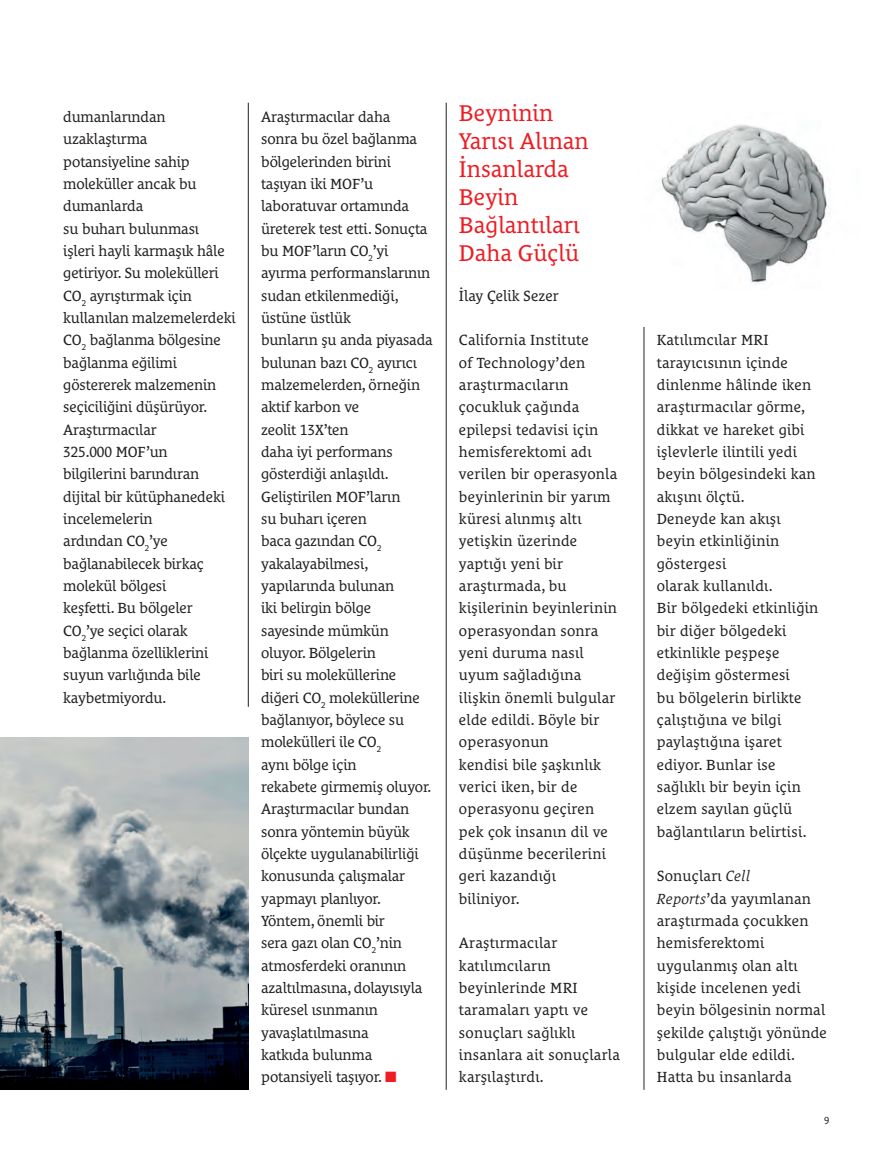
<style>
.page{position:relative;width:893px;height:1170px;background:#fff}
.page>*{position:absolute;margin:0;border:0;box-sizing:border-box;transform-origin:0 0}
.t1{font:23.25px/27.9px "Le Monde Courrier Pro";color:#ee1d23}
.t2{font:15px/22.4px "Le Monde Courrier Pro";letter-spacing:-.01em;color:#231f20}
.t3{font:15px/22.4px "Le Monde Courrier Pro";letter-spacing:.015em;color:#231f20}
.t4{font:10.35px "Le Monde Courrier Pro";color:#231f20}
.s1{color:#ee1d23}
.s2{font-style:italic}
</style>
<div class="page">
<hr style="left:446px;top:103px;width:1px;height:986px;background:#231f20">
<hr style="left:643px;top:327px;width:1px;height:762px;background:#231f20">
<hr style="left:248px;top:103px;width:1px;height:603px;background:#231f20">
<img style="left:0;top:737px;width:248px;height:352px">
<img style="left:661px;top:124px;width:167px;height:161px">
<p class="t2" style="left:63px;top:104px;width:174px">dumanlarından uzaklaştırma potansiyeline sahip moleküller ancak bu dumanlarda<br>su buharı bulunması<br>işleri hayli karmaşık hâle getiriyor. Su molekülleri<br>CO<sub>2</sub> ayrıştırmak için kullanılan malzemelerdeki<br>CO<sub>2</sub> bağlanma bölgesine bağlanma eğilimi göstererek malzemenin seçiciliğini düşürüyor.<br>Araştırmacılar<br>325.000 MOF’un<br>bilgilerini barındıran dijital bir kütüphanedeki incelemelerin<br>ardından CO<sub>2</sub>’ye bağlanabilecek birkaç molekül bölgesi<br>keşfetti. Bu bölgeler<br>CO<sub>2</sub>’ye seçici olarak bağlanma özelliklerini suyun varlığında bile kaybetmiyordu.</p>
<p class="t2" style="left:261px;top:104px;width:173px">Araştırmacılar daha<br>sonra bu özel bağlanma bölgelerinden birini taşıyan iki MOF’u laboratuvar ortamında üreterek test etti. Sonuçta bu MOF’ların CO<sub>2</sub>’yi ayırma performanslarının sudan etkilenmediği, üstüne üstlük<br>bunların şu anda piyasada bulunan bazı CO<sub>2</sub> ayırıcı malzemelerden, örneğin aktif karbon ve<br>zeolit 13X’ten<br>daha iyi performans gösterdiği anlaşıldı.<br>Geliştirilen MOF’ların<br>su buharı içeren<br>baca gazından CO<sub>2 </sub>yakalayabilmesi, yapılarında bulunan<br>iki belirgin bölge sayesinde mümkün oluyor. Bölgelerin<br>biri su moleküllerine diğeri CO<sub>2</sub> moleküllerine bağlanıyor, böylece su molekülleri ile CO<sub>2<br></sub>aynı bölge için<br>rekabete girmemiş oluyor.<br>Araştırmacılar bundan sonra yöntemin büyük ölçekte uygulanabilirliği konusunda çalışmalar yapmayı planlıyor.<br>Yöntem, önemli bir<br>sera gazı olan CO<sub>2</sub>’nin atmosferdeki oranının azaltılmasına, dolayısıyla küresel ısınmanın yavaşlatılmasına<br>katkıda bulunma potansiyeli taşıyor. <span class="s1">■</span></p>
<h1 class="t1" style="left:459px;top:96px;width:131px">Beyninin<br>Yarısı Alınan<br>İnsanlarda<br>Beyin<br>Bağlantıları<br>Daha Güçlü</h1>
<p class="t2" style="left:459px;top:282px;width:101px">İlay Çelik Sezer</p>
<p class="t3" style="left:459px;top:327px;width:160px">California Institute<br>of Technology’den araştırmacıların çocukluk çağında epilepsi tedavisi için hemisferektomi adı verilen bir operasyonla beyinlerinin bir yarım küresi alınmış altı yetişkin üzerinde yaptığı yeni bir araştırmada, bu kişilerinin beyinlerinin operasyondan sonra yeni duruma nasıl uyum sağladığına ilişkin önemli bulgular elde edildi. Böyle bir operasyonun<br>kendisi bile şaşkınlık verici iken, bir de operasyonu geçiren pek çok insanın dil ve düşünme becerilerini geri kazandığı biliniyor.</p>
<p class="t3" style="left:459px;top:929px;width:162px">Araştırmacılar katılımcıların beyinlerinde MRI taramaları yaptı ve sonuçları sağlıklı insanlara ait sonuçlarla karşılaştırdı.</p>
<p class="t3" style="left:656px;top:327px;width:163px">Katılımcılar MRI tarayıcısının içinde dinlenme hâlinde iken araştırmacılar görme, dikkat ve hareket gibi işlevlerle ilintili yedi beyin bölgesindeki kan akışını ölçtü.<br>Deneyde kan akışı beyin etkinliğinin göstergesi<br>olarak kullanıldı.<br>Bir bölgedeki etkinliğin bir diğer bölgedeki etkinlikle peşpeşe değişim göstermesi<br>bu bölgelerin birlikte çalıştığına ve bilgi paylaştığına işaret ediyor. Bunlar ise sağlıklı bir beyin için elzem sayılan güçlü bağlantıların belirtisi.</p>
<p class="t3" style="left:656px;top:863px;width:172px">Sonuçları <span class="s2">Cell<br>Reports</span>’da yayımlanan araştırmada çocukken hemisferektomi uygulanmış olan altı kişide incelenen yedi beyin bölgesinin normal şekilde çalıştığı yönünde bulgular elde edildi.<br>Hatta bu insanlarda</p>
<p class="t4" style="left:823px;top:1111px;width:7px">9</p>
</div>
